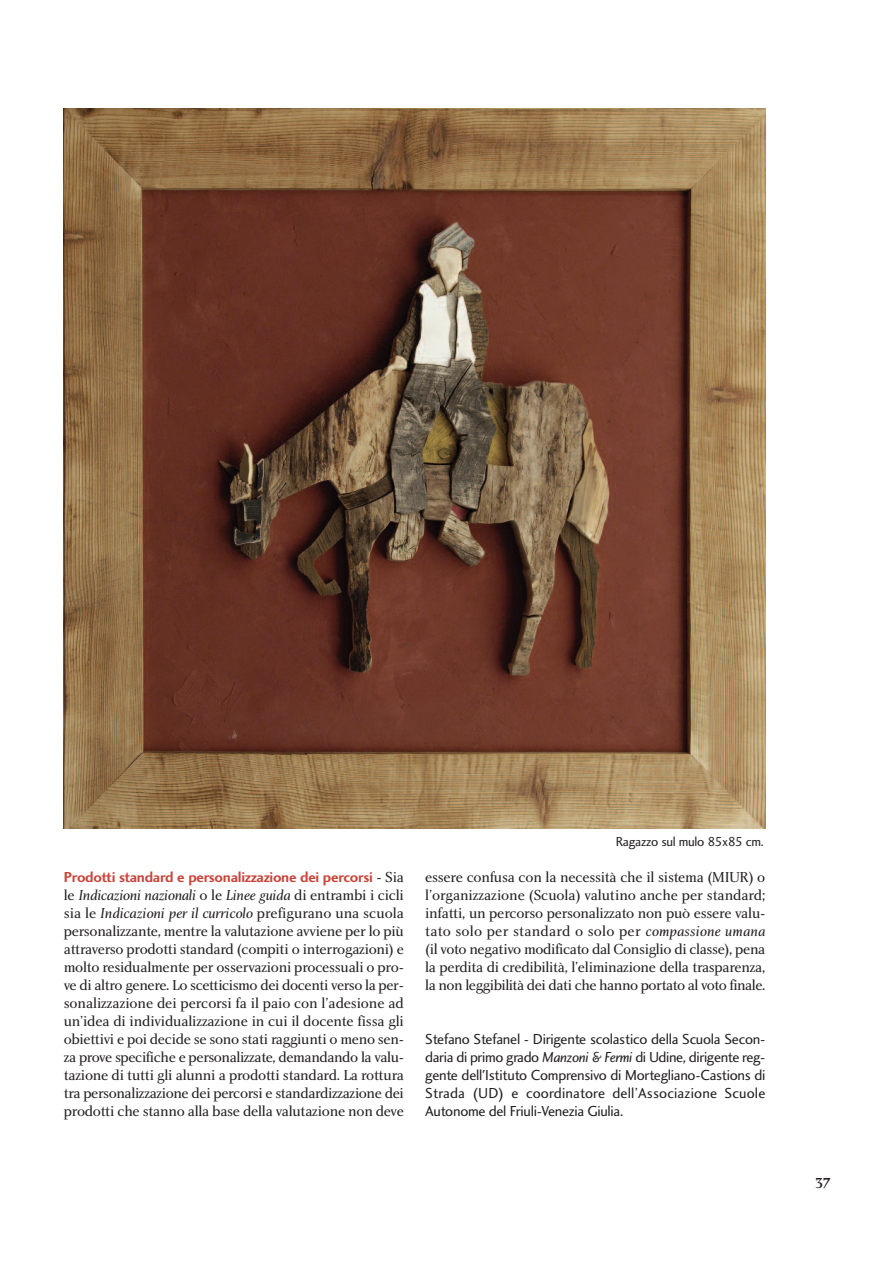
<style>
.page{position:relative;width:893px;height:1263px;background:#fff}
.page>*{position:absolute;margin:0;border:0;box-sizing:border-box;transform-origin:0 0}
.t1{font:15px/18px "Charlotte Book Plain";letter-spacing:-.035em;color:#231f20;text-align:justify}
.t2{font:15px/18px "Charlotte Sans Book Plain";letter-spacing:-.02em;color:#231f20;text-align:justify}
.t3{font:15px "Charlotte Book Italic Plain";letter-spacing:-.015em;color:#231f20}
.t4{font:15px "Charlotte Sans Bold Plain";letter-spacing:-.02em;color:#c9453a}
.t5{font:15px "Charlotte Medium Plain";color:#231f20}
.t6{font:13.5px "Charlotte Sans Book Plain";letter-spacing:-.02em;color:#231f20}
.s1{font-family:"Charlotte Book Plain";color:#231f20}
.s2{font-family:"Charlotte Book Plain"}
.s3{font-family:"Charlotte Book Italic Plain"}
.s4{font-family:"Charlotte Sans Book Italic Plain"}
</style>
<div class="page">
<img style="left:64px;top:108px;width:701px;height:720px">
<p class="t4" style="left:64px;top:871px;width:342px">Prodotti standard e personalizzazione dei percorsi <span class="s1">- Sia</span></p>
<p class="t3" style="left:64px;top:889px;width:342px"><span class="s2">le</span> Indicazioni nazionali <span class="s2">o le</span> Linee guida <span class="s2">di entrambi i cicli</span></p>
<p class="t1" style="left:64px;top:905px;width:342px">sia le <span class="s3">Indicazioni per il curricolo</span> prefigurano una scuola personalizzante, mentre la valutazione avviene per lo più attraverso prodotti standard (compiti o interrogazioni) e molto residualmente per osservazioni processuali o pro&shy;ve di altro genere. Lo scetticismo dei docenti verso la per&shy;sonalizzazione dei percorsi fa il paio con l’adesione ad un’idea di individualizzazione in cui il docente fissa gli obiettivi e poi decide se sono stati raggiunti o meno sen&shy;za prove specifiche e personalizzate, demandando la valu&shy;tazione di tutti gli alunni a prodotti standard. La rottura tra personalizzazione dei percorsi e standardizzazione dei prodotti che stanno alla base della valutazione non deve</p>
<p class="t6" style="left:616px;top:836px;width:150px">Ragazzo sul mulo 85x85 cm.</p>
<p class="t1" style="left:425px;top:869px;width:342px">essere confusa con la necessità che il sistema (MIUR) o l’organizzazione (Scuola) valutino anche per standard; infatti, un percorso personalizzato non può essere valu&shy;tato solo per standard o solo per <span class="s3">compassione umana </span>(il voto negativo modificato dal Consiglio di classe), pena la perdita di credibilità, l’eliminazione della trasparenza, la non leggibilità dei dati che hanno portato al voto finale.</p>
<p class="t2" style="left:425px;top:1031px;width:342px">Stefano Stefanel - Dirigente scolastico della Scuola Secon&shy;daria di primo grado <span class="s4">Manzoni &amp; Fermi</span> di Udine, dirigente reg&shy;gente dell'Istituto Comprensivo di Mortegliano-Castions di Strada (UD) e coordinatore dell’Associazione Scuole Autonome del Friuli-Venezia Giulia.</p>
<p class="t5" style="left:815px;top:1177px;width:18px">37</p>
</div>
